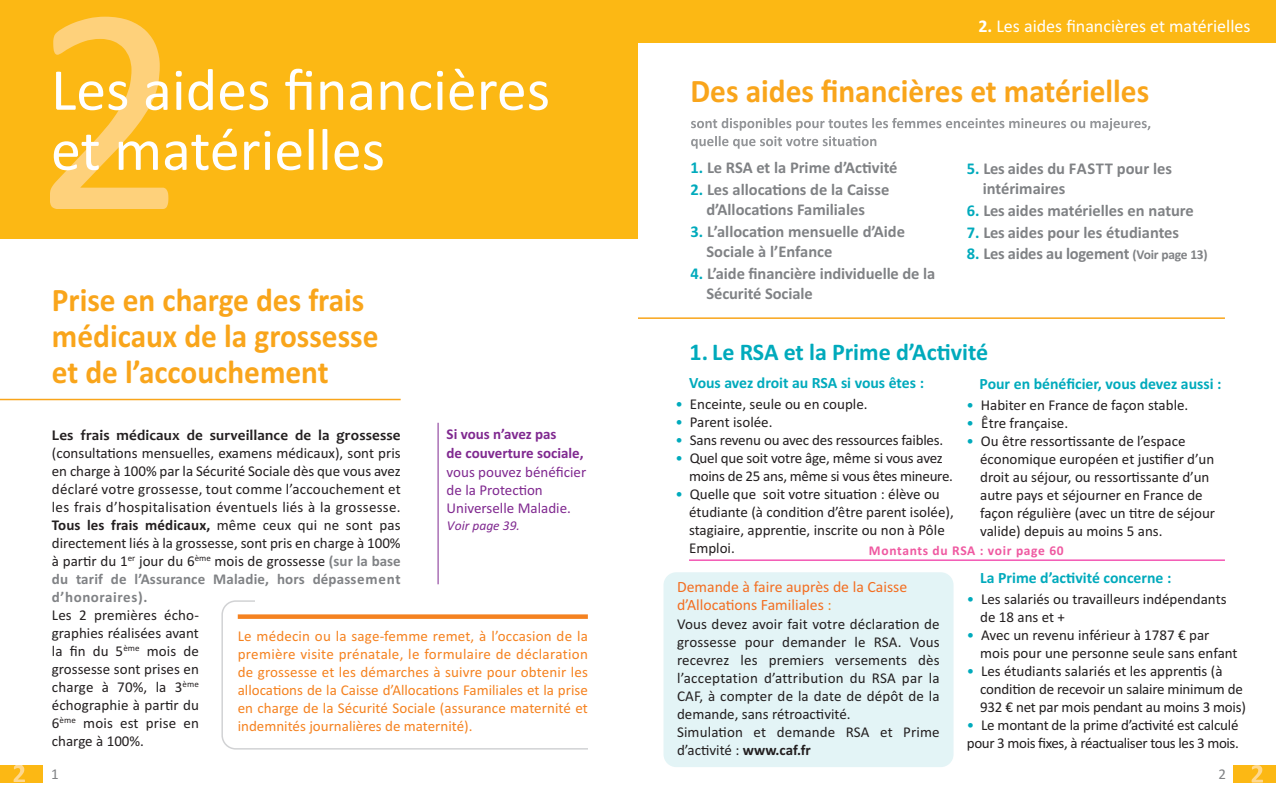
<style>
.page{position:relative;width:1276px;height:808px;background:#fff}
.page>*{position:absolute;margin:0;border:0;box-sizing:border-box;transform-origin:0 0}
.t1{font:60px/60px "Calibri";color:#fff}
.t2{font:700 33px/36px "Calibri";color:#f9a51b;scale:.95 1}
.t3{font:700 24px "Calibri";color:#00aabc}
.t4{font:18px "Calibri";color:#fff}
.t5{font:700 16.5px/20.2px "Calibri";color:#808285}
.t6{font:700 15.75px "Calibri";color:#00aabc}
.t7{font:15.75px/18.8px "Calibri";color:#f36e21}
.t8{font:15px/18px "Calibri";color:#231f20}
.t9{font:15px/18px "Calibri";color:#f58220;text-align:justify}
.t10{font:15px/18px "Calibri";letter-spacing:-.02em;color:#231f20}
.t11{font:15px/18px "Calibri";letter-spacing:-.025em;color:#231f20}
.t12{font:15px/18px "Calibri";color:#802990}
.t13{font:700 15px "Candara";letter-spacing:.01em;color:#231f20}
.t14{font:700 15px/19px "Calibri";color:#802990}
.t15{font:15px "Calibri";color:#808285}
.t16{font:700 13.5px "Calibri";letter-spacing:.05em;color:#ef59a1}
.t17{font:italic 13.5px "Calibri";color:#802990}
.s1{font-weight:700}
.s2{font-weight:700;color:#808285}
.s3{color:#00aabc}
.s4{font-size:13.5px}
.s5{color:#f58220}
</style>
<div class="page">
<div style="left:0;top:765px;width:43px;height:17px;background:#fcb814"></div>
<svg style="left:14px;top:765px;width:11px;height:17px"></svg>
<div style="left:1233px;top:765px;width:43px;height:17px;background:#fcb814"></div>
<svg style="left:1251px;top:765px;width:12px;height:17px"></svg>
<hr style="left:0;top:399px;width:401px;height:1px;background:#f9a51b">
<div style="left:0;top:0;width:638px;height:238px;background:#fcb814"></div>
<svg style="left:50px;top:17px;width:118px;height:192px"></svg>
<svg style="left:221px;top:600px;width:367px;height:149px"></svg>
<div style="left:256px;top:594px;width:343px;height:17px;background:#fff"></div>
<hr style="left:438px;top:423px;width:1px;height:161px;background:#802990">
<svg style="left:691px;top:121px;width:26px;height:7px"></svg>
<svg style="left:691px;top:136px;width:26px;height:13px"></svg>
<hr style="left:638px;top:317px;width:587px;height:2px;background:#f9a51b">
<div style="left:663px;top:572px;width:290px;height:195px;background:#e3f4f6;border-radius:13px"></div>
<hr style="left:689px;top:560px;width:536px;height:1px;background:#ed028c">
<div style="left:629px;top:0;width:647px;height:43px;background:#fcb814"></div>
<h1 class="t1" style="left:51px;top:59px;width:501px">Les aides financières et matérielles</h1>
<h2 class="t2" style="left:52px;top:281px;width:345px">Prise en charge des frais médicaux de la grossesse et de l’accouchement</h2>
<p class="t14" style="left:446px;top:424px;width:139px">Si vous n’avez pas<br>de couverture sociale,</p>
<p class="t12" style="left:446px;top:463px;width:141px">vous pouvez bénéficier de la Protection<br>Universelle Maladie.</p>
<p class="t17" style="left:447px;top:517px;width:75px">voir page 39.</p>
<p class="t13" style="left:52px;top:426px;width:350px">Les frais médicaux de surveillance de la grossesse</p>
<p class="t8" style="left:52px;top:444px;width:350px;text-align:justify">(consultations mensuelles, examens médicaux), sont pris en charge à 100% par la Sécurité Sociale dès que vous avez déclaré votre grossesse, tout comme l’accouchement et les frais d’hospitalisation éventuels liés à la grossesse.<br><span class="s1">Tous les frais médicaux,</span> même ceux qui ne sont pas directement liés à la grossesse, sont pris en charge à 100% à partir du 1<sup>er</sup> jour du 6<sup>ème</sup> mois de grossesse <span class="s2">(sur la base du tarif de l’Assurance Maladie, hors dépassement d’honoraires).</span></p>
<p class="t8" style="left:52px;top:606px;width:149px;text-align:justify">Les 2 premières écho&shy;graphies réalisées avant la fin du 5<sup>ème</sup> mois de grossesse sont prises en charge à 70%, la 3<sup>ème </sup>échographie à partir du 6<sup>ème</sup> mois est prise en charge à 100%.</p>
<p class="t9" style="left:238px;top:627px;width:352px">Le médecin ou la sage-femme remet, à l’occasion de la première visite prénatale, le formulaire de déclaration de grossesse et les démarches à suivre pour obtenir les allocations de la Caisse d’Allocations Familiales et la prise en charge de la Sécurité Sociale (assurance maternité et indemnités journalières de maternité).</p>
<p class="t4" style="left:978px;top:15px;width:273px"><span class="s1">2.</span> Les aides financières et matérielles</p>
<h2 class="t2" style="left:690px;top:73px;width:484px">Des aides financières et matérielles</h2>
<p class="t5" style="left:690px;top:157px;width:209px"><span class="s3">1.</span> Le RSA et la Prime d’Activité</p>
<p class="t5" style="left:690px;top:179px;width:200px;text-align:center"><span class="s3">2.</span> Les allocations de la Caisse d’Allocations Familiales</p>
<p class="t5" style="left:706px;top:221px;width:200px;text-indent:-16px"><span class="s3">3.</span> L’allocation mensuelle d’Aide<br>Sociale à l’Enfance</p>
<p class="t5" style="left:706px;top:263px;width:230px;text-indent:-16px"><span class="s3">4.</span> L’aide financière individuelle de la<br>Sécurité Sociale</p>
<p class="t5" style="left:982px;top:158px;width:191px;text-indent:-16px"><span class="s3">5.</span> Les aides du FASTT pour les intérimaires</p>
<p class="t5" style="left:967px;top:200px;width:229px"><span class="s3">6.</span> Les aides matérielles en nature</p>
<p class="t5" style="left:967px;top:222px;width:214px"><span class="s3">7.</span> Les aides pour les étudiantes</p>
<p class="t5" style="left:967px;top:244px;width:242px"><span class="s3">8.</span> Les aides au logement <span class="s4">(Voir page 13)</span></p>
<h3 class="t3" style="left:689px;top:338px;width:300px">1. Le RSA et la Prime d’Activité</h3>
<p class="t6" style="left:689px;top:373px;width:236px">Vous avez droit au RSA si vous êtes :</p>
<p class="t8" style="left:675px;top:395px;width:193px"><span class="s3">•</span> Enceinte, seule ou en couple.</p>
<p class="t8" style="left:675px;top:413px;width:98px"><span class="s3">•</span> Parent isolée.</p>
<p class="t10" style="left:675px;top:431px;width:269px"><span class="s3">•</span> Sans revenu ou avec des ressources faibles.</p>
<p class="t10" style="left:689px;top:449px;width:265px;text-indent:-14px"><span class="s3">•</span> Quel que soit votre âge, même si vous avez moins de 25 ans, même si vous êtes mineure.</p>
<p class="t8" style="left:689px;top:485px;width:266px;text-indent:-14px"><span class="s3">•</span> Quelle que soit votre situation : élève ou étudiante (à condition d’être parent isolée), stagiaire, apprentie, inscrite ou non à Pôle Emploi.</p>
<p class="t6" style="left:979px;top:374px;width:243px">Pour en bénéficier, vous devez aussi :</p>
<p class="t8" style="left:966px;top:396px;width:223px"><span class="s3">•</span> Habiter en France de façon stable.</p>
<p class="t8" style="left:966px;top:414px;width:103px"><span class="s3">•</span> être française.</p>
<p class="t8" style="left:980px;top:432px;width:236px;text-indent:-14px"><span class="s3">•</span> Ou être ressortissante de l’espace économique européen et justifier d’un droit au séjour, ou ressortissante d’un autre pays et séjourner en France de façon régulière (avec un titre de séjour valide) depuis au moins 5 ans.</p>
<p class="t16" style="left:869px;top:542px;width:196px">Montants du RSA : voir page 60</p>
<p class="t7" style="left:677px;top:577px;width:232px">Demande à faire auprès de la Caisse d’Allocations Familiales <span class="s5">:</span></p>
<p class="t8" style="left:677px;top:614px;width:264px">Vous devez avoir fait votre déclaration de grossesse pour demander le RSA. Vous recevrez les premiers versements dès l’acceptation d’attribution du RSA par la CAF, à compter de la date de dépôt de la demande, sans rétroactivité.<br>Simulation et demande RSA et Prime d’activité : <span class="s1">www.caf.fr</span></p>
<p class="t6" style="left:980px;top:569px;width:193px">La Prime d’activité concerne :</p>
<p class="t8" style="left:980px;top:590px;width:248px;text-indent:-13px"><span class="s3">•</span> Les salariés ou travailleurs indépendants de 18 ans et +</p>
<p class="t8" style="left:980px;top:626px;width:259px;text-indent:-13px"><span class="s3">•</span> Avec un revenu inférieur à 1787 € par mois pour une personne seule sans enfant</p>
<p class="t8" style="left:980px;top:662px;width:267px;text-indent:-13px"><span class="s3">•</span> Les étudiants salariés et les apprentis (à condition de recevoir un salaire minimum de<br>932 € net par mois pendant au moins 3 mois)</p>
<p class="t11" style="left:967px;top:716px;width:273px"><span class="s3">•</span> Le montant de la prime d’activité est calculé pour 3 mois fixes, à réactualiser tous les 3 mois.</p>
<p class="t15" style="left:51px;top:765px;width:9px">1</p>
<p class="t15" style="left:1218px;top:765px;width:9px">2</p>
</div>
